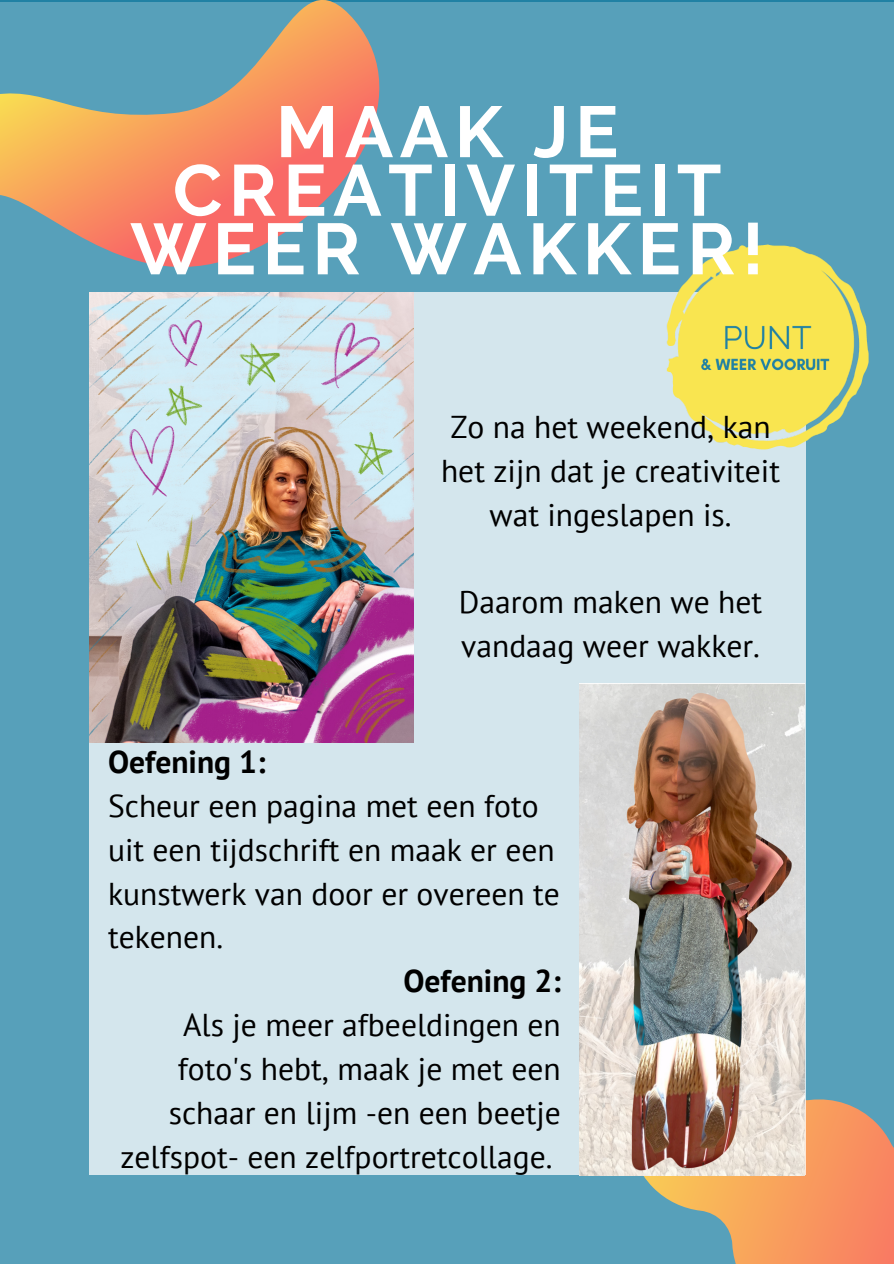
<style>
.page{position:relative;width:894px;height:1264px;background:#fff}
.page>*{position:absolute;margin:0;border:0;box-sizing:border-box;transform-origin:0 0}
.t1{font:700 72px/58.5px "Raleway";letter-spacing:.09em;color:#fff;text-align:center}
.t2{font:31.5px/44px "PT Sans";color:#000}
.t3{font:700 31.5px "PT Sans";color:#000}
</style>
<div class="page">
<div style="left:0;top:2px;width:893px;height:1261px;background:#57a0ba"></div>
<svg style="left:0;top:0;width:380px;height:267px"></svg>
<svg style="left:592px;top:1099px;width:301px;height:164px"></svg>
<div style="left:89px;top:292px;width:717px;height:883px;background:#d4e6ed"></div>
<img style="left:89px;top:292px;width:325px;height:450px">
<img style="left:666px;top:244px;width:203px;height:206px">
<img style="left:579px;top:683px;width:225px;height:492px">
<p class="t1" style="left:130px;top:102px;width:635px">MAAK JE<br>CREATIVITEIT<br>WEER WAKKER!</p>
<p class="t2" style="left:441px;top:404px;width:340px;text-align:center">Zo na het weekend, kan het zijn dat je creativiteit wat ingeslapen is.</p>
<p class="t2" style="left:459px;top:579px;width:305px">Daarom maken we het vandaag weer wakker.</p>
<p class="t3" style="left:108px;top:740px;width:159px">Oefening 1:</p>
<p class="t2" style="left:108px;top:783px;width:453px">Scheur een pagina met een foto uit een tijdschrift en maak er een kunstwerk van door er overeen te tekenen.</p>
<p class="t3" style="left:403px;top:960px;width:159px">Oefening 2:</p>
<p class="t2" style="left:120px;top:1002px;width:442px;text-align:right">Als je meer afbeeldingen en foto's hebt, maak je met een schaar en lijm -en een beetje zelfspot- een zelfportretcollage.</p>
</div>
